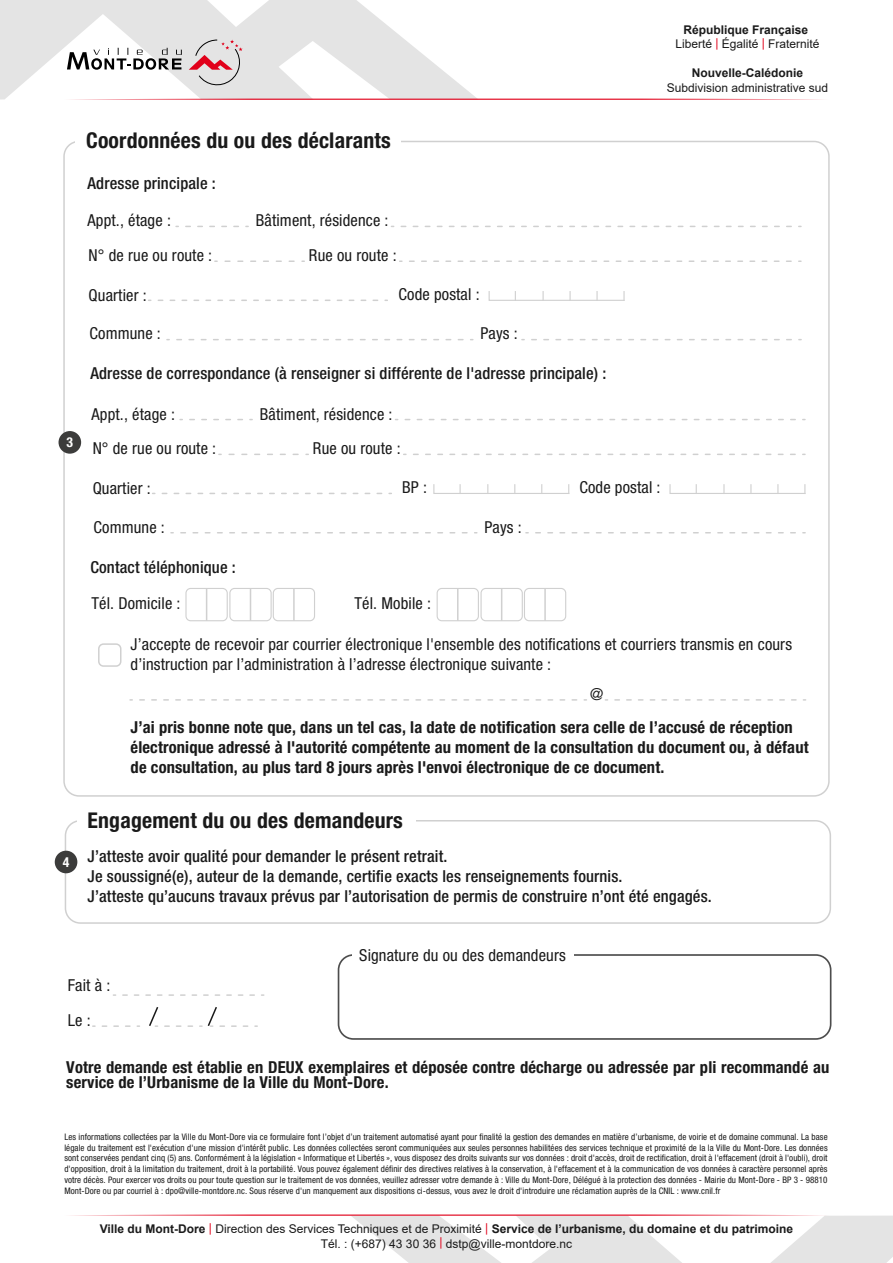
<style>
.page{position:relative;width:893px;height:1263px;background:#fff}
.page>*{position:absolute;margin:0;border:0;box-sizing:border-box;transform-origin:0 0}
.t1{font:700 condensed 21.75px "Helvetica Neue LT Std";letter-spacing:.01em;color:#1a1a1a}
.t2{font:condensed 16.5px/19.8px "Helvetica Neue LT Std";letter-spacing:.01em;color:#1a1a1a}
.t3{font:700 condensed 16.5px/19.8px "Helvetica Neue LT Std";letter-spacing:.01em;color:#1a1a1a}
.t4{font:500 condensed 16.5px/19.8px "Helvetica Neue LT Std";letter-spacing:.01em;color:#1a1a1a}
.t5{font:700 condensed 13.65px "Helvetica Neue LT Std";color:#fff}
.t6{font:12px/14.4px "Arial";color:#1a1a1a;text-align:center}
.t7{font:700 12px "Arial";color:#1a1a1a}
.t8{font:condensed 9px/10.8px "Helvetica Neue LT Std";letter-spacing:.01em;color:#1a1a1a;text-align:justify}
.s1{font-weight:700}
.s2{color:#e1001a}
</style>
<div class="page">
<svg style="left:0;top:0;width:476px;height:100px;fill:#e4e4e4"></svg>
<svg style="left:189px;top:39px;width:54px;height:50px;background:#dbc3c6"></svg>
<svg style="left:67px;top:48px;width:115px;height:22px"></svg>
<svg style="left:71px;top:1214px;width:822px;height:49px"></svg>
<svg style="left:64px;top:98px;width:758px;height:2px;background:#ee8b96"></svg>
<svg style="left:186px;top:226px;width:62px;height:1px"></svg>
<svg style="left:158px;top:300px;width:229px;height:1px"></svg>
<svg style="left:401px;top:226px;width:400px;height:1px"></svg>
<svg style="left:225px;top:260px;width:79px;height:2px"></svg>
<svg style="left:410px;top:260px;width:391px;height:2px"></svg>
<svg style="left:177px;top:339px;width:296px;height:1px"></svg>
<svg style="left:532px;top:339px;width:269px;height:1px"></svg>
<div style="left:59px;top:431px;width:22px;height:23px;background:#3c3c3b;border-radius:50%"></div>
<div style="left:65px;top:820px;width:766px;height:104px;border:2px solid #d0d0d0;border-radius:15px"></div>
<div style="left:77px;top:804px;width:338px;height:35px;background:#fff"></div>
<div style="left:55px;top:851px;width:22px;height:22px;background:#3c3c3b;border-radius:50%"></div>
<svg style="left:488px;top:291px;width:137px;height:10px"></svg>
<div style="left:98px;top:643px;width:23px;height:24px;border:1px solid #d0d0d0;border-radius:5px"></div>
<svg style="left:190px;top:419px;width:62px;height:1px"></svg>
<svg style="left:162px;top:493px;width:229px;height:1px"></svg>
<svg style="left:405px;top:419px;width:400px;height:1px"></svg>
<svg style="left:229px;top:454px;width:79px;height:1px"></svg>
<svg style="left:414px;top:454px;width:391px;height:1px"></svg>
<svg style="left:181px;top:532px;width:296px;height:1px"></svg>
<svg style="left:140px;top:699px;width:446px;height:2px"></svg>
<svg style="left:615px;top:699px;width:191px;height:2px"></svg>
<svg style="left:536px;top:532px;width:269px;height:1px"></svg>
<svg style="left:669px;top:484px;width:137px;height:10px"></svg>
<svg style="left:433px;top:484px;width:137px;height:10px"></svg>
<div style="left:437px;top:588px;width:42px;height:33px;border:1px solid #d0d0d0;border-radius:5px"></div>
<hr style="left:457px;top:588px;width:1px;height:33px;background:#d0d0d0">
<div style="left:480px;top:588px;width:43px;height:33px;border:1px solid #d0d0d0;border-radius:5px"></div>
<hr style="left:501px;top:588px;width:1px;height:33px;background:#d0d0d0">
<div style="left:524px;top:588px;width:42px;height:33px;border:1px solid #d0d0d0;border-radius:5px"></div>
<hr style="left:544px;top:588px;width:2px;height:33px;background:#d0d0d0">
<div style="left:185px;top:588px;width:43px;height:33px;border:1px solid #d0d0d0;border-radius:5px"></div>
<hr style="left:206px;top:588px;width:1px;height:33px;background:#d0d0d0">
<div style="left:229px;top:588px;width:43px;height:33px;border:1px solid #d0d0d0;border-radius:5px"></div>
<hr style="left:250px;top:588px;width:1px;height:33px;background:#d0d0d0">
<div style="left:273px;top:588px;width:42px;height:33px;border:1px solid #d0d0d0;border-radius:5px"></div>
<hr style="left:293px;top:588px;width:2px;height:33px;background:#d0d0d0">
<svg style="left:123px;top:994px;width:141px;height:2px"></svg>
<div style="left:338px;top:954px;width:493px;height:86px;border:2px solid #4d4d4d;border-radius:15px"></div>
<div style="left:353px;top:941px;width:221px;height:28px;background:#fff"></div>
<svg style="left:102px;top:1025px;width:37px;height:2px"></svg>
<svg style="left:149px;top:1007px;width:108px;height:20px"></svg>
<h3 class="t6" style="left:675px;top:22px;width:146px"><span class="s1">République Française<br></span>Liberté <span class="s2">|</span> Égalité <span class="s2">|</span> Fraternité</h3>
<h3 class="t7" style="left:692px;top:64px;width:113px">Nouvelle-Calédonie</h3>
<h3 class="t6" style="left:667px;top:80px;width:163px">Subdivision administrative sud</h3>
<h3 class="t5" style="left:67px;top:434px;width:8px">3</h3>
<h1 class="t1" style="left:86px;top:127px;width:306px">Coordonnées du ou des déclarants</h1>
<h2 class="t4" style="left:88px;top:173px;width:130px">Adresse principale :</h2>
<h2 class="t2" style="left:88px;top:211px;width:85px">Appt., étage :</h2>
<h2 class="t2" style="left:256px;top:211px;width:134px">Bâtiment, résidence :</h2>
<h2 class="t2" style="left:89px;top:245px;width:125px">N° de rue ou route :</h2>
<h2 class="t2" style="left:309px;top:245px;width:89px">Rue ou route :</h2>
<h2 class="t2" style="left:89px;top:285px;width:60px">Quartier :</h2>
<h2 class="t2" style="left:398px;top:284px;width:83px">Code postal :</h2>
<h2 class="t2" style="left:89px;top:324px;width:73px">Commune :</h2>
<h2 class="t2" style="left:480px;top:324px;width:39px">Pays :</h2>
<h2 class="t4" style="left:90px;top:363px;width:517px">Adresse de correspondance (à renseigner si différente de l'adresse principale) :</h2>
<h2 class="t2" style="left:92px;top:404px;width:85px">Appt., étage :</h2>
<h2 class="t2" style="left:260px;top:404px;width:134px">Bâtiment, résidence :</h2>
<h2 class="t2" style="left:93px;top:438px;width:125px">N° de rue ou route :</h2>
<h2 class="t2" style="left:313px;top:438px;width:89px">Rue ou route :</h2>
<h2 class="t2" style="left:93px;top:478px;width:60px">Quartier :</h2>
<h2 class="t2" style="left:402px;top:478px;width:26px">BP :</h2>
<h2 class="t2" style="left:579px;top:478px;width:83px">Code postal :</h2>
<h2 class="t2" style="left:94px;top:517px;width:73px">Commune :</h2>
<h2 class="t2" style="left:484px;top:517px;width:39px">Pays :</h2>
<h2 class="t4" style="left:90px;top:557px;width:147px">Contact téléphonique :</h2>
<h2 class="t2" style="left:91px;top:593px;width:91px">Tél. Domicile :</h2>
<h2 class="t2" style="left:354px;top:593px;width:78px">Tél. Mobile :</h2>
<h2 class="t2" style="left:131px;top:634px;width:663px">J’accepte de recevoir par courrier électronique l'ensemble des notifications et courriers transmis en cours d’instruction par l’administration à l’adresse électronique suivante :</h2>
<h2 class="t2" style="left:590px;top:684px;width:15px">@</h2>
<p class="t3" style="left:131px;top:717px;width:680px">J’ai pris bonne note que, dans un tel cas, la date de notification sera celle de l’accusé de réception électronique adressé à l'autorité compétente au moment de la consultation du document ou, à défaut de consultation, au plus tard 8 jours après l'envoi électronique de ce document.</p>
<h3 class="t5" style="left:63px;top:854px;width:8px">4</h3>
<h1 class="t1" style="left:88px;top:807px;width:317px">Engagement du ou des demandeurs</h1>
<p class="t4" style="left:88px;top:846px;width:626px">J’atteste avoir qualité pour demander le présent retrait.<br>Je soussigné(e), auteur de la demande, certifie exacts les renseignements fournis.<br>J’atteste qu’aucuns travaux prévus par l’autorisation de permis de construire n’ont été engagés.</p>
<h2 class="t2" style="left:359px;top:945px;width:208px">Signature du ou des demandeurs</h2>
<h2 class="t2" style="left:68px;top:968px;width:44px;line-height:34.8px">Fait à :<br>Le :</h2>
<h2 class="t3" style="left:66px;top:1060px;width:765px;line-height:15px">Votre demande est établie en DEUX exemplaires et déposée contre décharge ou adressée par pli recommandé au service de l’Urbanisme de la Ville du Mont-Dore.</h2>
<p class="t8" style="left:64px;top:1131px;width:765px">Les informations collectées par la Ville du Mont-Dore via ce formulaire font l’objet d’un traitement automatisé ayant pour finalité la gestion des demandes en matière d’urbanisme, de voirie et de domaine communal. La base légale du traitement est l'exécution d'une mission d'intérêt public. Les données collectées seront communiquées aux seules personnes habilitées des services technique et proximité de la la Ville du Mont-Dore. Les données sont conservées pendant cinq (5) ans. Conformément à la législation « Informatique et Libertés », vous disposez des droits suivants sur vos données : droit d'accès, droit de rectification, droit à l'effacement (droit à l'oubli), droit d'opposition, droit à la limitation du traitement, droit à la portabilité. Vous pouvez également définir des directives relatives à la conservation, à l'effacement et à la communication de vos données à caractère personnel après votre décès. Pour exercer vos droits ou pour toute question sur le traitement de vos données, veuillez adresser votre demande à : Ville du Mont-Dore, Délégué à la protection des données - Mairie du Mont-Dore - BP 3 - 98810<br>Mont-Dore ou par courriel à : dpo@ville-montdore.nc. Sous réserve d'un manquement aux dispositions ci-dessus, vous avez le droit d'introduire une réclamation auprès de la CNIL : www.cnil.fr</p>
<h3 class="t6" style="left:100px;top:1221px;width:695px"><span class="s1">Ville du Mont-Dore</span> <span class="s2">|</span> Direction des Services Techniques et de Proximité <span class="s2">|</span> <span class="s1">Service de l’urbanisme, du domaine et du patrimoine<br></span>Tél. : (+687) 43 30 36 <span class="s2">|</span> dstp@ville-montdore.nc</h3>
</div>
